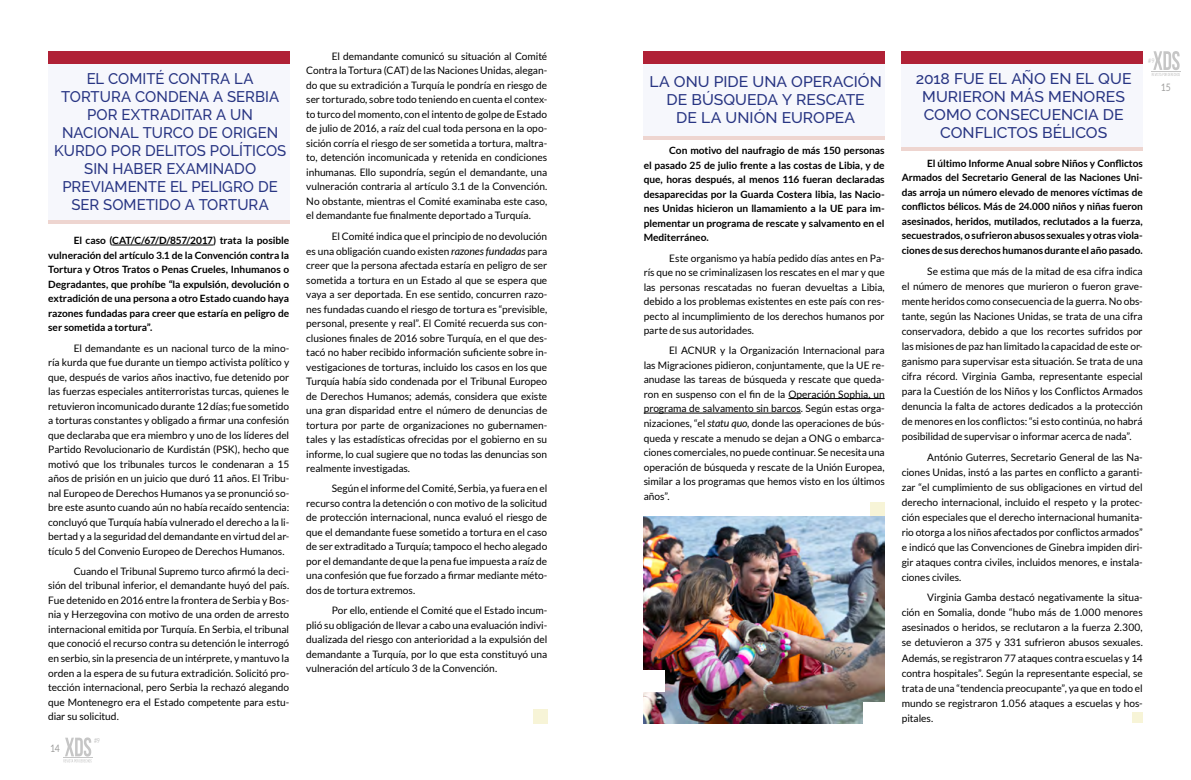
<style>
.page{position:relative;width:1191px;height:780px;background:#fff}
.page>*{position:absolute;margin:0;border:0;box-sizing:border-box;transform-origin:0 0}
.t1{font:500 15.4px/18px "Raleway";color:#283583;text-align:center}
.t2{font:10.3px/14.5px "Lato";color:#000;text-align:justify}
.t3{font:10.3px "Lato";color:#9d9d9c;scale:.84 1}
.t4{font:700 10px/14.5px "Lato";letter-spacing:-.005em;color:#000;text-align:justify}
.t5{font:6.9px "Lato";color:#c6c6c6;scale:.76 1}
.t6{font:6.3px "Lato";color:#c6c6c6;scale:.83 1}
.s1{font-style:italic;font-size:10.5px}
</style>
<div class="page">
<svg style="left:1151px;top:51px;width:29px;height:25px"></svg>
<svg style="left:63px;top:737px;width:29px;height:25px"></svg>
<div style="left:48px;top:60px;width:241px;height:159px;background:#f6f7fc"></div>
<div style="left:643px;top:51px;width:241px;height:87px;background:#f6f7fc"></div>
<div style="left:901px;top:51px;width:241px;height:98px;background:#f6f7fc"></div>
<div style="left:1131px;top:712px;width:11px;height:11px;background:#f7f4d7"></div>
<hr style="left:112px;top:244px;width:101px;height:1px;background:#000">
<div style="left:48px;top:51px;width:241px;height:12px;background:#b02136"></div>
<div style="left:643px;top:51px;width:241px;height:12px;background:#b02136"></div>
<div style="left:901px;top:51px;width:241px;height:12px;background:#b02136"></div>
<hr style="left:48px;top:220px;width:241px;height:3px;background:#eed5d0">
<hr style="left:643px;top:136px;width:241px;height:3px;background:#eed5d0">
<hr style="left:901px;top:147px;width:241px;height:4px;background:#eed5d0">
<div style="left:533px;top:709px;width:14px;height:14px;background:#f7f4d7"></div>
<div style="left:870px;top:502px;width:14px;height:14px;background:#f7f4d7"></div>
<hr style="left:788px;top:398px;width:96px;height:1px;background:#000">
<hr style="left:643px;top:413px;width:158px;height:1px;background:#000">
<img style="left:643px;top:516px;width:241px;height:207px">
<div style="left:643px;top:670px;width:22px;height:21px;background:#fff"></div>
<div style="left:863px;top:702px;width:21px;height:21px;background:#fff"></div>
<h1 class="t1" style="left:54px;top:70px;width:234px">EL COMITÉ CONTRA LA<br>TORTURA CONDENA A SERBIA<br>POR EXTRADITAR A UN<br>NACIONAL TURCO DE ORIGEN<br>KURDO POR DELITOS POLÍTICOS<br>SIN HABER EXAMINADO<br>PREVIAMENTE EL PELIGRO DE<br>SER SOMETIDO A TORTURA</h1>
<p class="t4" style="left:48px;top:233px;width:242px;text-indent:26px">El caso (CAT/C/67/D/857/2017) trata la posible vulneración del artículo 3.1 de la Convención contra la Tortura y Otros Tratos o Penas Crueles, Inhumanos o Degradantes, que prohíbe “la expulsión, devolución o extradición de una persona a otro Estado cuando haya razones fundadas para creer que estaría en peligro de ser sometida a tortura”.</p>
<p class="t2" style="left:48px;top:340px;width:242px;text-indent:26px">El demandante es un nacional turco de la mino&shy;ría kurda que fue durante un tiempo activista político y que, después de varios años inactivo, fue detenido por las fuerzas especiales antiterroristas turcas, quienes le retuvieron incomunicado durante 12 días; fue sometido a torturas constantes y obligado a firmar una confesión que declaraba que era miembro y uno de los líderes del Partido Revolucionario de Kurdistán (PSK), hecho que motivó que los tribunales turcos le condenaran a 15 años de prisión en un juicio que duró 11 años. El Tribu&shy;nal Europeo de Derechos Humanos ya se pronunció so&shy;bre este asunto cuando aún no había recaído sentencia: concluyó que Turquía había vulnerado el derecho a la li&shy;bertad y a la seguridad del demandante en virtud del ar&shy;tículo 5 del Convenio Europeo de Derechos Humanos.</p>
<p class="t2" style="left:48px;top:564px;width:242px;text-indent:26px">Cuando el Tribunal Supremo turco afirmó la deci&shy;sión del tribunal inferior, el demandante huyó del país.<br>Fue detenido en 2016 entre la frontera de Serbia y Bos&shy;nia y Herzegovina con motivo de una orden de arresto internacional emitida por Turquía. En Serbia, el tribunal que conoció el recurso contra su detención le interrogó en serbio, sin la presencia de un intérprete, y mantuvo la orden a la espera de su futura extradición. Solicitó pro&shy;tección internacional, pero Serbia la rechazó alegando que Montenegro era el Estado competente para estu&shy;diar su solicitud.</p>
<p class="t3" style="left:50px;top:742px;width:13px">14</p>
<p class="t5" style="left:94px;top:736px;width:9px">#9</p>
<p class="t2" style="left:306px;top:49px;width:242px;text-indent:26px">El demandante comunicó su situación al Comité Contra la Tortura (CAT) de las Naciones Unidas, alegan&shy;do que su extradición a Turquía le pondría en riesgo de ser torturado, sobre todo teniendo en cuenta el contex&shy;to turco del momento, con el intento de golpe de Estado de julio de 2016, a raíz del cual toda persona en la opo&shy;sición corría el riesgo de ser sometida a tortura, maltra&shy;to, detención incomunicada y retenida en condiciones inhumanas. Ello supondría, según el demandante, una vulneración contraria al artículo 3.1 de la Convención.<br>No obstante, mientras el Comité examinaba este caso, el demandante fue finalmente deportado a Turquía.</p>
<p class="t2" style="left:306px;top:228px;width:242px;text-indent:26px">El Comité indica que el principio de no devolución es una obligación cuando existen <span class="s1">razones fundadas</span> para creer que la persona afectada estaría en peligro de ser sometida a tortura en un Estado al que se espera que vaya a ser deportada. En ese sentido, concurren razo&shy;nes fundadas cuando el riesgo de tortura es “previsible, personal, presente y real”. El Comité recuerda sus con&shy;clusiones finales de 2016 sobre Turquía, en el que des&shy;tacó no haber recibido información suficiente sobre in&shy;vestigaciones de torturas, incluido los casos en los que Turquía había sido condenada por el Tribunal Europeo de Derechos Humanos; además, considera que existe una gran disparidad entre el número de denuncias de tortura por parte de organizaciones no gubernamen&shy;tales y las estadísticas ofrecidas por el gobierno en su informe, lo cual sugiere que no todas las denuncias son realmente investigadas.</p>
<p class="t2" style="left:306px;top:481px;width:242px;text-indent:26px">Según el informe del Comité, Serbia, ya fuera en el recurso contra la detención o con motivo de la solicitud de protección internacional, nunca evaluó el riesgo de que el demandante fuese sometido a tortura en el caso de ser extraditado a Turquía; tampoco el hecho alegado por el demandante de que la pena fue impuesta a raíz de una confesión que fue forzado a firmar mediante méto&shy;dos de tortura extremos.</p>
<p class="t2" style="left:306px;top:603px;width:242px;text-indent:26px">Por ello, entiende el Comité que el Estado incum&shy;plió su obligación de llevar a cabo una evaluación indivi&shy;dualizada del riesgo con anterioridad a la expulsión del demandante a Turquía, por lo que esta constituyó una vulneración del artículo 3 de la Convención.</p>
<h1 class="t1" style="left:649px;top:73px;width:234px">LA ONU PIDE UNA OPERACIÓN<br>DE BÚSQUEDA Y RESCATE<br>DE LA UNIÓN EUROPEA</h1>
<p class="t4" style="left:643px;top:143px;width:242px;text-indent:26px">Con motivo del naufragio de más 150 personas el pasado 25 de julio frente a las costas de Libia, y de que, horas después, al menos 116 fueran declaradas desaparecidas por la Guarda Costera libia, las Nacio&shy;nes Unidas hicieron un llamamiento a la UE para im&shy;plementar un programa de rescate y salvamento en el Mediterráneo.</p>
<p class="t2" style="left:643px;top:250px;width:242px;text-indent:26px">Este organismo ya había pedido días antes en Pa&shy;rís que no se criminalizasen los rescates en el mar y que las personas rescatadas no fueran devueltas a Libia, debido a los problemas existentes en este país con res&shy;pecto al incumplimiento de los derechos humanos por parte de sus autoridades.</p>
<p class="t2" style="left:643px;top:343px;width:242px;text-indent:26px">El ACNUR y la Organización Internacional para las Migraciones pidieron, conjuntamente, que la UE re&shy;anudase las tareas de búsqueda y rescate que queda&shy;ron en suspenso con el fin de la Operación Sophia, un programa de salvamento sin barcos. Según estas orga&shy;nizaciones, “el <span class="s1">statu quo</span>, donde las operaciones de bús&shy;queda y rescate a menudo se dejan a ONG o embarca&shy;ciones comerciales, no puede continuar. Se necesita una operación de búsqueda y rescate de la Unión Europea, similar a los programas que hemos visto en los últimos años”.</p>
<p class="t6" style="left:1148px;top:57px;width:9px">#9</p>
<h1 class="t1" style="left:915px;top:70px;width:217px">2018 FUE EL AÑO EN EL QUE<br>MURIERON MÁS MENORES<br>COMO CONSECUENCIA DE<br>CONFLICTOS BÉLICOS</h1>
<p class="t4" style="left:901px;top:156px;width:242px;text-indent:26px">El último Informe Anual sobre Niños y Conflictos Armados del Secretario General de las Naciones Uni&shy;das arroja un número elevado de menores víctimas de conflictos bélicos. Más de 24.000 niños y niñas fueron asesinados, heridos, mutilados, reclutados a la fuerza, secuestrados, o sufrieron abusos sexuales y otras viola&shy;ciones de sus derechos humanos durante el año pasado.</p>
<p class="t2" style="left:901px;top:263px;width:242px;line-height:15px;text-indent:26px">Se estima que más de la mitad de esa cifra indica el número de menores que murieron o fueron grave&shy;mente heridos como consecuencia de la guerra. No obs&shy;tante, según las Naciones Unidas, se trata de una cifra conservadora, debido a que los recortes sufridos por las misiones de paz han limitado la capacidad de este or&shy;ganismo para supervisar esta situación. Se trata de una cifra récord. Virginia Gamba, representante especial para la Cuestión de los Niños y los Conflictos Armados denuncia la falta de actores dedicados a la protección de menores en los conflictos: “si esto continúa, no habrá posibilidad de supervisar o informar acerca de nada”.</p>
<p class="t2" style="left:901px;top:449px;width:242px;line-height:15px;text-indent:26px">António Guterres, Secretario General de las Na&shy;ciones Unidas, instó a las partes en conflicto a garanti&shy;zar “el cumplimiento de sus obligaciones en virtud del derecho internacional, incluido el respeto y la protec&shy;ción especiales que el derecho internacional humanita&shy;rio otorga a los niños afectados por conflictos armados” e indicó que las Convenciones de Ginebra impiden diri&shy;gir ataques contra civiles, incluidos menores, e instala&shy;ciones civiles.</p>
<p class="t2" style="left:901px;top:590px;width:242px;line-height:15px;text-indent:26px">Virginia Gamba destacó negativamente la situa&shy;ción en Somalia, donde “hubo más de 1.000 menores asesinados o heridos, se reclutaron a la fuerza 2.300, se detuvieron a 375 y 331 sufrieron abusos sexuales.<br>Además, se registraron 77 ataques contra escuelas y 14 contra hospitales”. Según la representante especial, se trata de una “tendencia preocupante”, ya que en todo el mundo se registraron 1.056 ataques a escuelas y hos&shy;pitales.</p>
<p class="t3" style="left:1161px;top:82px;width:13px">15</p>
</div>
